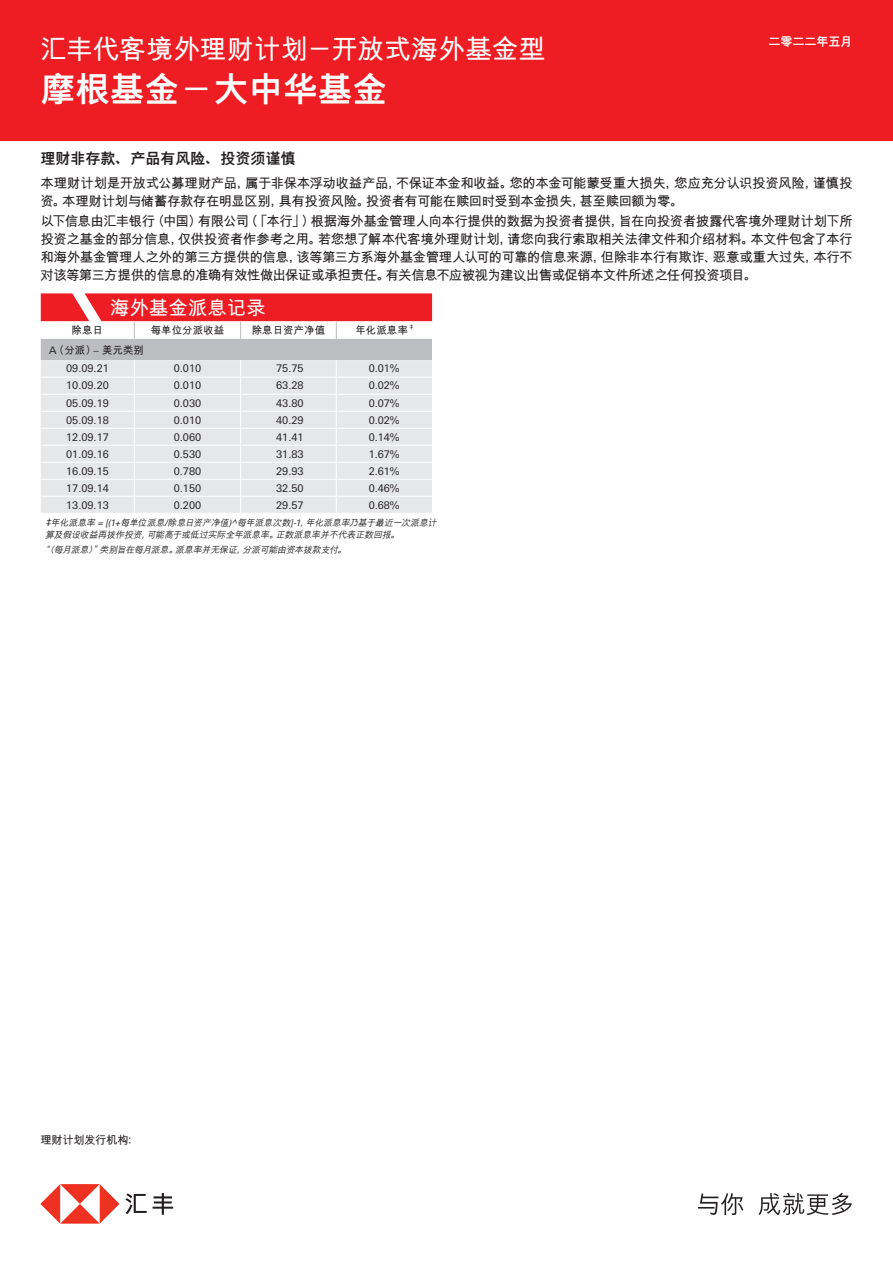
<style>
.page{position:relative;width:893px;height:1263px;background:#fff}
.page>*{position:absolute;margin:0;border:0;box-sizing:border-box;transform-origin:0 0}
.t1{font:800 34.5px "M Hei PR Cfor HSBC";letter-spacing:.005em;color:#fff}
.t2{font:700 27px "M Hei PR Cfor HSBC";letter-spacing:-.005em;color:#fff}
.t3{font:700 19.5px "M Hei PR Cfor HSBC";color:#fff}
.t4{font:800 15px "M Hei PR Cfor HSBC";color:#231f20}
.t5{font:700 13.5px/18px "M Hei PR Cfor HSBC";letter-spacing:-.035em;color:#231f20}
.t6{font:800 12px "M Hei PR Cfor HSBC";color:#fff}
.t7{font:700 11.25px "M Hei PR Cfor HSBC";letter-spacing:-.025em;color:#231f20}
.t8{font:10.5px "Univers Nextfor HSBC";color:#231f20}
.t9{font:700 10.5px "M Hei PR Cfor HSBC";color:#231f20}
.t10{font:italic 500 9px/11.2px "M Hei PR Cfor HSBC";color:#231f20}
.t11{font:500 6.15px "Univers Nextfor HSBC";color:#231f20;scale:.96 1}
.s1{font-family:"Univers Nextfor HSBC";font-weight:400}
.s2{font-family:"Univers Nextfor HSBC";font-weight:400;font-size:10.5px}
</style>
<div class="page">
<div style="left:0;top:0;width:893px;height:141px;background:#ee1d23"></div>
<svg style="left:40px;top:1184px;width:79px;height:40px"></svg>
<svg style="left:125px;top:1193px;width:22px;height:21px"></svg>
<svg style="left:153px;top:1193px;width:20px;height:22px"></svg>
<svg style="left:698px;top:1193px;width:45px;height:22px"></svg>
<svg style="left:758px;top:1193px;width:94px;height:22px"></svg>
<svg style="left:41px;top:293px;width:391px;height:220px;background:#e5cccf"></svg>
<hr style="left:134px;top:428px;width:107px;height:1px;background:#fff">
<hr style="left:241px;top:428px;width:95px;height:1px;background:#fff">
<hr style="left:336px;top:428px;width:96px;height:1px;background:#fff">
<hr style="left:41px;top:411px;width:93px;height:1px;background:#fff">
<hr style="left:134px;top:411px;width:107px;height:1px;background:#fff">
<hr style="left:241px;top:411px;width:95px;height:1px;background:#fff">
<hr style="left:336px;top:411px;width:96px;height:1px;background:#fff">
<h2 class="t2" style="left:40px;top:35px;width:507px">汇丰代客境外理财计划－开放式海外基金型</h2>
<p class="t6" style="left:769px;top:35px;width:85px">二零二二年五月</p>
<h1 class="t1" style="left:40px;top:72px;width:348px">摩根基金－大中华基金</h1>
<p class="t4" style="left:40px;top:151px;width:257px">理财非存款、产品有风险、投资须谨慎</p>
<p class="t5" style="left:40px;top:174px;width:814px">本理财计划是开放式公募理财产品，属于非保本浮动收益产品，不保证本金和收益。您的本金可能蒙受重大损失，您应充分认识投资风险，谨慎投资。本理财计划与储蓄存款存在明显区别，具有投资风险。投资者有可能在赎回时受到本金损失，甚至赎回额为零。</p>
<p class="t5" style="left:40px;top:212px;width:814px;text-align:justify">以下信息由汇丰银行（中国）有限公司（「本行」）根据海外基金管理人向本行提供的数据为投资者提供，旨在向投资者披露代客境外理财计划下所投资之基金的部分信息，仅供投资者作参考之用。若您想了解本代客境外理财计划，请您向我行索取相关法律文件和介绍材料。本文件包含了本行和海外基金管理人之外的第三方提供的信息，该等第三方系海外基金管理人认可的可靠的信息来源，但除非本行有欺诈、恶意或重大过失，本行不对该等第三方提供的信息的准确有效性做出保证或承担责任。有关信息不应被视为建议出售或促销本文件所述之任何投资项目。</p>
<h3 class="t3" style="left:110px;top:298px;width:158px">海外基金派息记录</h3>
<p class="t9" style="left:72px;top:325px;width:33px">除息日</p>
<p class="t9" style="left:151px;top:325px;width:75px">每单位分派收益</p>
<p class="t9" style="left:252px;top:325px;width:75px">除息日资产净值</p>
<p class="t9" style="left:355px;top:325px;width:54px">年化派息率</p>
<p class="t11" style="left:410px;top:323px;width:5px">‡</p>
<p class="t9" style="left:49px;top:345px;width:96px"><span class="s1">A</span>（分派）<span class="s1">–</span> 美元类别</p>
<p class="t8" style="left:66px;top:361px;width:44px">09.09.21</p>
<p class="t8" style="left:174px;top:361px;width:29px">0.010</p>
<p class="t8" style="left:276px;top:361px;width:29px">75.75</p>
<p class="t8" style="left:369px;top:361px;width:32px">0.01%</p>
<p class="t8" style="left:66px;top:378px;width:44px">10.09.20</p>
<p class="t8" style="left:174px;top:378px;width:29px">0.010</p>
<p class="t8" style="left:276px;top:378px;width:29px">63.28</p>
<p class="t8" style="left:369px;top:378px;width:32px">0.02%</p>
<p class="t8" style="left:66px;top:395px;width:44px">05.09.19</p>
<p class="t8" style="left:174px;top:395px;width:29px">0.030</p>
<p class="t8" style="left:276px;top:395px;width:29px">43.80</p>
<p class="t8" style="left:369px;top:395px;width:32px">0.07%</p>
<p class="t8" style="left:66px;top:412px;width:44px">05.09.18</p>
<p class="t8" style="left:174px;top:412px;width:29px">0.010</p>
<p class="t8" style="left:276px;top:412px;width:29px">40.29</p>
<p class="t8" style="left:369px;top:412px;width:32px">0.02%</p>
<p class="t8" style="left:66px;top:429px;width:44px">12.09.17</p>
<p class="t8" style="left:174px;top:429px;width:29px">0.060</p>
<p class="t8" style="left:276px;top:429px;width:29px">41.41</p>
<p class="t8" style="left:369px;top:429px;width:32px">0.14%</p>
<p class="t8" style="left:66px;top:446px;width:44px">01.09.16</p>
<p class="t8" style="left:174px;top:446px;width:29px">0.530</p>
<p class="t8" style="left:276px;top:446px;width:29px">31.83</p>
<p class="t8" style="left:369px;top:446px;width:32px">1.67%</p>
<p class="t8" style="left:66px;top:463px;width:44px">16.09.15</p>
<p class="t8" style="left:174px;top:463px;width:29px">0.780</p>
<p class="t8" style="left:276px;top:463px;width:29px">29.93</p>
<p class="t8" style="left:369px;top:463px;width:32px">2.61%</p>
<p class="t8" style="left:66px;top:480px;width:44px">17.09.14</p>
<p class="t8" style="left:174px;top:480px;width:29px">0.150</p>
<p class="t8" style="left:276px;top:480px;width:29px">32.50</p>
<p class="t8" style="left:369px;top:480px;width:32px">0.46%</p>
<p class="t8" style="left:66px;top:497px;width:44px">13.09.13</p>
<p class="t8" style="left:174px;top:497px;width:29px">0.200</p>
<p class="t8" style="left:276px;top:497px;width:29px">29.57</p>
<p class="t8" style="left:369px;top:497px;width:32px">0.68%</p>
<p class="t10" style="left:45px;top:517px;width:395px"><span class="s2">‡</span>年化派息率 <span class="s1">= [(1+</span>每单位派息<span class="s1">/</span>除息日资产净值<span class="s1">)^</span>每年派息次数<span class="s1">]-1</span>，年化派息率乃基于最近一次派息计算及假设收益再拨作投资，可能高于或低过实际全年派息率。正数派息率并不代表正数回报。</p>
<p class="t10" style="left:41px;top:544px;width:309px">“（每月派息）”类别旨在每月派息。派息率并无保证，分派可能由资本拨款支付。</p>
<p class="t7" style="left:40px;top:1134px;width:100px">理财计划发行机构：</p>
</div>
